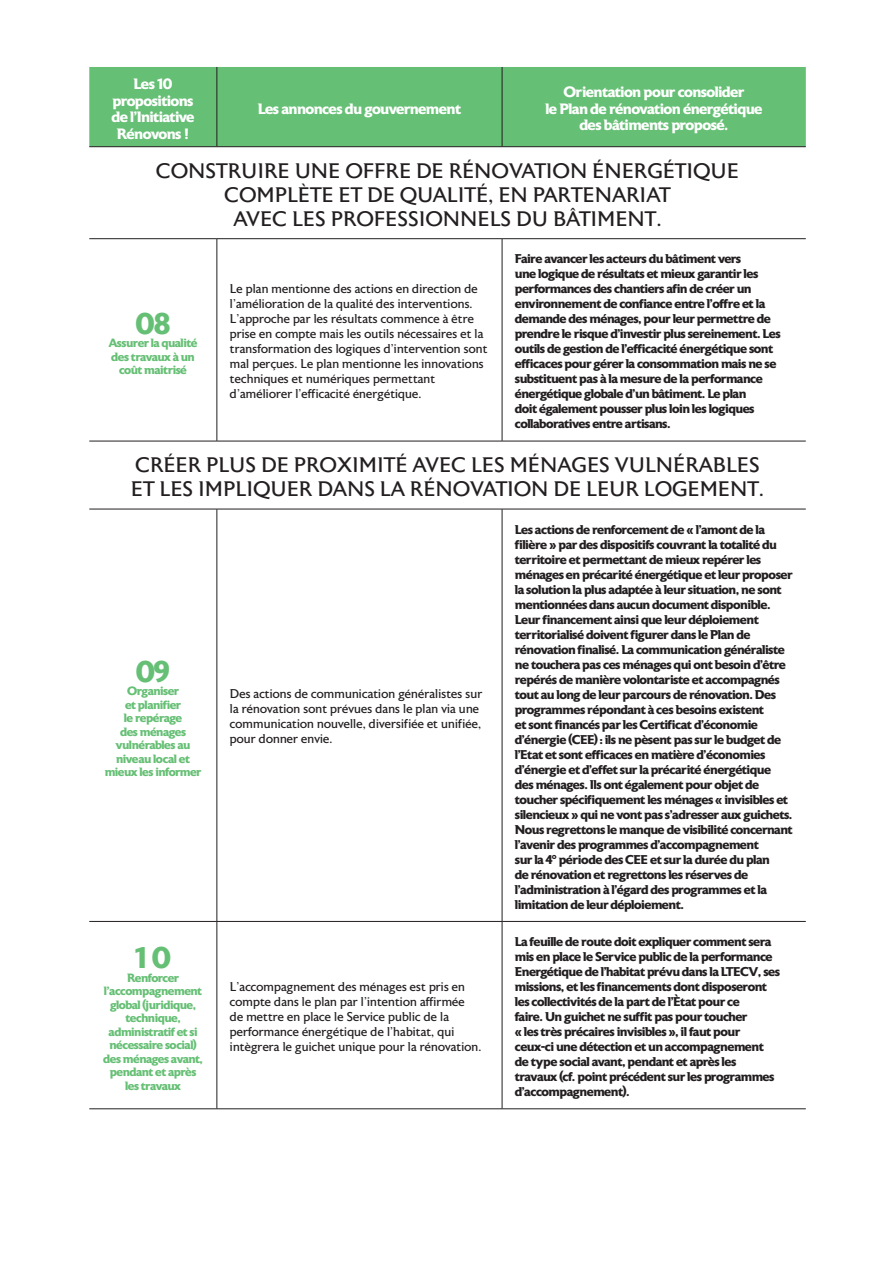
<style>
.page{position:relative;width:893px;height:1263px;background:#fff}
.page>*{position:absolute;margin:0;border:0;box-sizing:border-box;transform-origin:0 0}
.t1{font:700 30px "Astoria W00";color:#65bf74}
.t2{font:21px/24px "Astoria W00";letter-spacing:-.04em;color:#231f20;text-align:center}
.t3{font:700 15px/16.5px "Astoria W00";letter-spacing:-.04em;color:#fff;text-align:center}
.t4{font:700 12.75px/15px "Astoria W00";letter-spacing:-.04em;color:#231f20}
.t5{font:12.75px/15px "Astoria W00";letter-spacing:-.04em;color:#231f20}
.t6{font:700 12px/13.5px "Astoria W00";letter-spacing:-.04em;color:#65bf74;text-align:center}
</style>
<div class="page">
<div style="left:89px;top:67px;width:717px;height:79px;background:#65bf74"></div>
<hr style="left:217px;top:67px;width:1px;height:80px;background:#231f20">
<hr style="left:502px;top:67px;width:1px;height:80px;background:#231f20">
<hr style="left:89px;top:146px;width:128px;height:1px;background:#231f20">
<hr style="left:217px;top:146px;width:285px;height:1px;background:#231f20">
<hr style="left:502px;top:146px;width:304px;height:1px;background:#231f20">
<hr style="left:89px;top:238px;width:128px;height:1px;background:#231f20">
<hr style="left:217px;top:238px;width:285px;height:1px;background:#231f20">
<hr style="left:502px;top:238px;width:304px;height:1px;background:#231f20">
<hr style="left:89px;top:509px;width:128px;height:1px;background:#231f20">
<hr style="left:217px;top:509px;width:285px;height:1px;background:#231f20">
<hr style="left:502px;top:509px;width:304px;height:1px;background:#231f20">
<hr style="left:217px;top:239px;width:1px;height:202px;background:#231f20">
<hr style="left:502px;top:239px;width:1px;height:202px;background:#231f20">
<hr style="left:217px;top:509px;width:1px;height:412px;background:#231f20">
<hr style="left:502px;top:509px;width:1px;height:412px;background:#231f20">
<hr style="left:89px;top:921px;width:128px;height:1px;background:#231f20">
<hr style="left:217px;top:921px;width:285px;height:1px;background:#231f20">
<hr style="left:217px;top:922px;width:1px;height:186px;background:#231f20">
<hr style="left:502px;top:921px;width:304px;height:1px;background:#231f20">
<hr style="left:502px;top:922px;width:1px;height:186px;background:#231f20">
<hr style="left:89px;top:1108px;width:128px;height:1px;background:#231f20">
<hr style="left:217px;top:1108px;width:285px;height:1px;background:#231f20">
<hr style="left:502px;top:1108px;width:304px;height:1px;background:#231f20">
<hr style="left:89px;top:441px;width:128px;height:1px;background:#231f20">
<hr style="left:217px;top:441px;width:285px;height:1px;background:#231f20">
<hr style="left:502px;top:441px;width:304px;height:1px;background:#231f20">
<p class="t3" style="left:111px;top:76px;width:85px">Les 10 propositions de l’Initiative<br>Rénovons !</p>
<p class="t3" style="left:545px;top:84px;width:219px">Orientation pour consolider<br>le Plan de rénovation énergétique des bâtiments proposé.</p>
<h2 class="t2" style="left:156px;top:159px;width:585px">CONSTRUIRE UNE OFFRE DE RÉNOVATION ÉNERGÉTIQUE<br>COMPLÈTE ET DE QUALITÉ, EN PARTENARIAT<br>AVEC LES PROFESSIONNELS DU BÂTIMENT.</h2>
<p class="t3" style="left:258px;top:100px;width:205px">Les annonces du gouvernement</p>
<p class="t4" style="left:515px;top:251px;width:267px">Faire avancer les acteurs du bâtiment vers<br>une logique de résultats et mieux garantir les performances des chantiers afin de créer un environnement de confiance entre l’offre et la demande des ménages, pour leur permettre de prendre le risque d’investir plus sereinement. Les outils de gestion de l’efficacité énergétique sont efficaces pour gérer la consommation mais ne se substituent pas à la mesure de la performance énergétique globale d’un bâtiment. Le plan<br>doit également pousser plus loin les logiques collaboratives entre artisans.</p>
<h2 class="t2" style="left:131px;top:454px;width:635px;text-align:left">CRÉER PLUS DE PROXIMITÉ AVEC LES MÉNAGES VULNÉRABLES<br>ET LES IMPLIQUER DANS LA RÉNOVATION DE LEUR LOGEMENT.</h2>
<p class="t5" style="left:230px;top:281px;width:260px">Le plan mentionne des actions en direction de l’amélioration de la qualité des interventions.<br>L’approche par les résultats commence à être prise en compte mais les outils nécessaires et la transformation des logiques d’intervention sont mal perçues. Le plan mentionne les innovations techniques et numériques permettant d’améliorer l’efficacité énergétique.</p>
<h1 class="t1" style="left:135px;top:306px;width:37px">08</h1>
<p class="t6" style="left:109px;top:336px;width:90px">Assurer la qualité des travaux à un coût maitrisé</p>
<h1 class="t1" style="left:136px;top:654px;width:36px">09</h1>
<p class="t6" style="left:105px;top:684px;width:98px">Organiser<br>et planifier<br>le repérage<br>des ménages vulnérables au niveau local et mieux les informer</p>
<p class="t5" style="left:230px;top:687px;width:254px">Des actions de communication généralistes sur la rénovation sont prévues dans le plan via une communication nouvelle, diversifiée et unifiée, pour donner envie.</p>
<h1 class="t1" style="left:135px;top:940px;width:38px">1 0</h1>
<p class="t6" style="left:103px;top:971px;width:101px">Renforcer l’accompagnement global (juridique, technique, administratif et si nécessaire social) des ménages avant, pendant et après les travaux</p>
<p class="t5" style="left:230px;top:979px;width:254px">L’accompagnement des ménages est pris en compte dans le plan par l’intention affirmée de mettre en place le Service public de la performance énergétique de l’habitat, qui intègrera le guichet unique pour la rénovation.</p>
<p class="t4" style="left:515px;top:522px;width:279px">Les actions de renforcement de « l’amont de la filière » par des dispositifs couvrant la totalité du territoire et permettant de mieux repérer les ménages en précarité énergétique et leur proposer la solution la plus adaptée à leur situation, ne sont mentionnées dans aucun document disponible.<br>Leur financement ainsi que leur déploiement territorialisé doivent figurer dans le Plan de rénovation finalisé. La communication généraliste ne touchera pas ces ménages qui ont besoin d’être repérés de manière volontariste et accompagnés tout au long de leur parcours de rénovation. Des programmes répondant à ces besoins existent<br>et sont financés par les Certificat d’économie d’énergie (CEE) : ils ne pèsent pas sur le budget de l’Etat et sont efficaces en matière d’économies d’énergie et d’effet sur la précarité énergétique des ménages. Ils ont également pour objet de toucher spécifiquement les ménages « invisibles et silencieux » qui ne vont pas s’adresser aux guichets.<br>Nous regrettons le manque de visibilité concernant l’avenir des programmes d’accompagnement<br>sur la 4° période des CEE et sur la durée du plan<br>de rénovation et regrettons les réserves de l’administration à l’égard des programmes et la limitation de leur déploiement.</p>
<p class="t4" style="left:515px;top:934px;width:267px">La feuille de route doit expliquer comment sera mis en place le Service public de la performance Energétique de l’habitat prévu dans la LTECV, ses missions, et les financements dont disposeront les collectivités de la part de l’État pour ce<br>faire. Un guichet ne suffit pas pour toucher<br>« les très précaires invisibles », il faut pour ceux-ci une détection et un accompagnement de type social avant, pendant et après les travaux (cf. point précédent sur les programmes d’accompagnement).</p>
</div>
